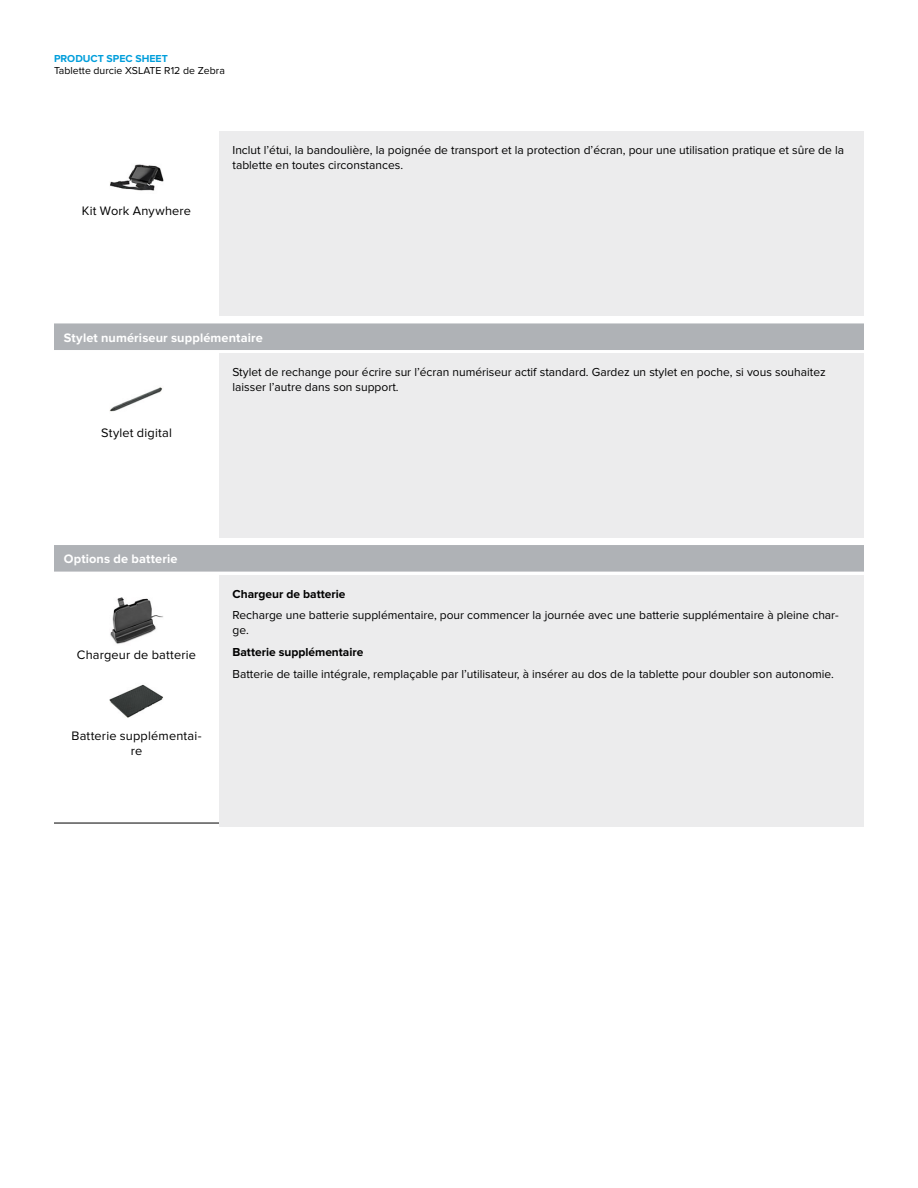
<style>
.page{position:relative;width:918px;height:1188px;background:#fff}
.page>*{position:absolute;margin:0;border:0;box-sizing:border-box;transform-origin:0 0}
.t1{font:12.75px/15px "Proxima Nova";letter-spacing:.015em;color:#000;text-align:center}
.t2{font:700 12.75px "Proxima Nova";letter-spacing:.01em;color:#fff}
.t3{font:12px/15px "Proxima Nova";color:#000}
.t4{font:700 12px "Proxima Nova";color:#000}
.t5{font:10.5px "Proxima Nova";color:#000}
.t6{font:700 10.5px "Proxima Nova";color:#009edb}
</style>
<div class="page">
<hr style="left:54px;top:823px;width:810px;height:1px;background:#000">
<div style="left:219px;top:131px;width:645px;height:185px;background:#ececed"></div>
<img style="left:110px;top:164px;width:54px;height:27px">
<div style="left:54px;top:322px;width:810px;height:30px;background:#afb2b6"></div>
<hr style="left:54px;top:320px;width:810px;height:3px;background:#fff">
<hr style="left:54px;top:350px;width:810px;height:3px;background:#fff">
<div style="left:219px;top:353px;width:645px;height:185px;background:#ececed"></div>
<img style="left:110px;top:387px;width:53px;height:25px">
<div style="left:54px;top:544px;width:810px;height:29px;background:#afb2b6"></div>
<hr style="left:54px;top:542px;width:810px;height:3px;background:#fff">
<hr style="left:54px;top:572px;width:810px;height:3px;background:#fff">
<div style="left:219px;top:575px;width:645px;height:252px;background:#ececed"></div>
<img style="left:110px;top:597px;width:53px;height:47px">
<img style="left:110px;top:684px;width:53px;height:34px">
<p class="t6" style="left:54px;top:52px;width:115px">PRODUCT SPEC SHEET</p>
<p class="t5" style="left:54px;top:64px;width:172px">Tablette durcie XSLATE R12 de Zebra</p>
<p class="t1" style="left:82px;top:204px;width:111px">Kit Work Anywhere</p>
<p class="t3" style="left:232px;top:143px;width:613px">Inclut l’étui, la bandoulière, la poignée de transport et la protection d’écran, pour une utilisation pratique et sûre de la tablette en toutes circonstances.</p>
<p class="t2" style="left:64px;top:330px;width:201px">Stylet numériseur supplémentaire</p>
<p class="t1" style="left:101px;top:425px;width:72px">Stylet digital</p>
<p class="t3" style="left:232px;top:365px;width:595px">Stylet de rechange pour écrire sur l’écran numériseur actif standard. Gardez un stylet en poche, si vous souhaitez laisser l’autre dans son support.</p>
<p class="t2" style="left:64px;top:552px;width:115px">Options de batterie</p>
<p class="t1" style="left:77px;top:647px;width:121px">Chargeur de batterie</p>
<p class="t1" style="left:71px;top:728px;width:132px">Batterie supplémentai&shy;re</p>
<p class="t4" style="left:232px;top:587px;width:115px">Chargeur de batterie</p>
<p class="t3" style="left:232px;top:608px;width:608px">Recharge une batterie supplémentaire, pour commencer la journée avec une batterie supplémentaire à pleine char&shy;ge.</p>
<p class="t4" style="left:232px;top:645px;width:132px">Batterie supplémentaire</p>
<p class="t3" style="left:232px;top:667px;width:603px">Batterie de taille intégrale, remplaçable par l’utilisateur, à insérer au dos de la tablette pour doubler son autonomie.</p>
</div>
